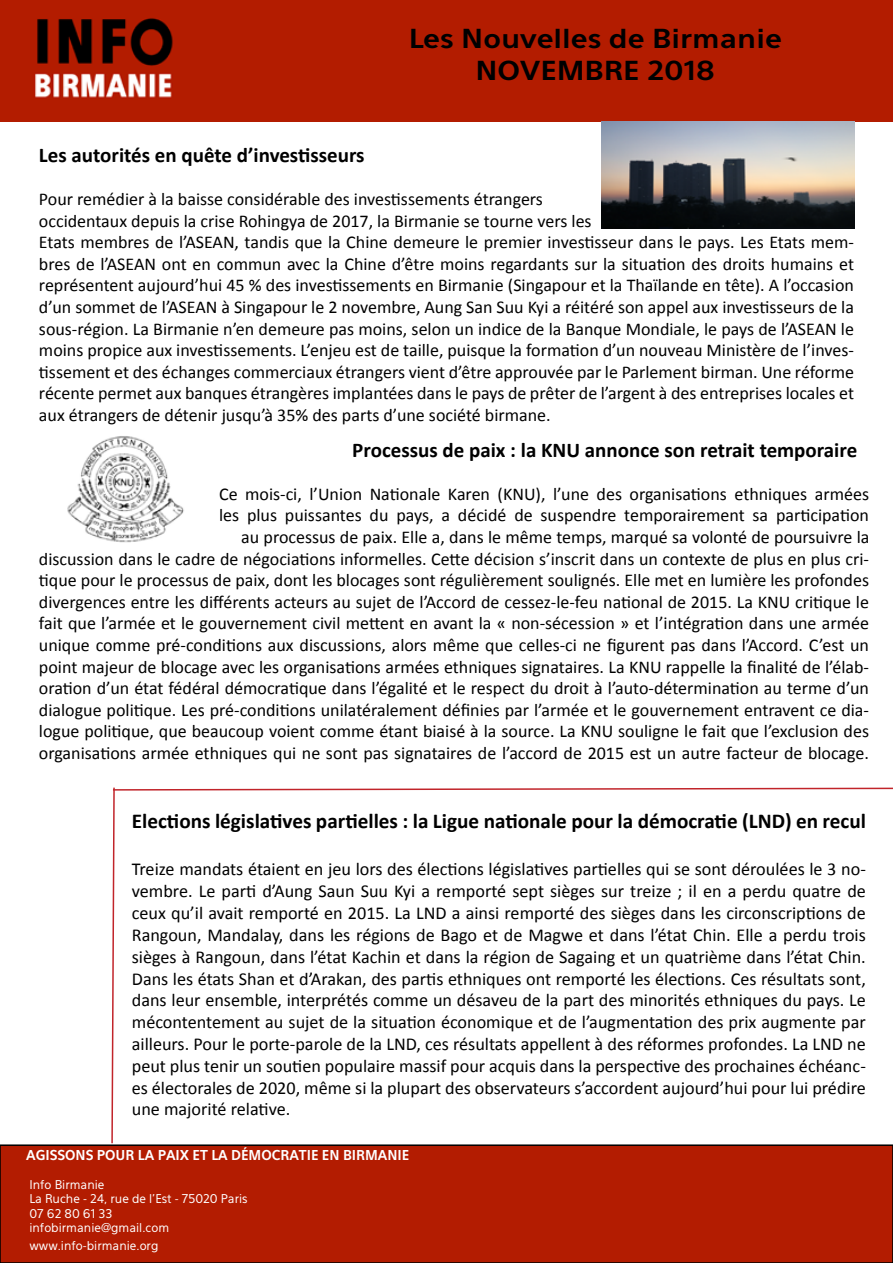
<style>
.page{position:relative;width:893px;height:1263px;background:#fff}
.page>*{position:absolute;margin:0;border:0;box-sizing:border-box;transform-origin:0 0}
.t1{font:700 25.95px/32.4px "Eau Sans";color:#000;text-align:center;scale:1.14 1}
.t2{font:700 21.15px "Calibri";color:#000}
.t3{font:700 21px "Calibri";color:#000}
.t4{font:18.15px/21.8px "Calibri";color:#000;text-align:justify}
.t5{font:18px/21.6px "Calibri";color:#000}
.t6{font:700 13.5px "Eau Sans";color:#fff}
.t7{font:12px/14.4px "Eau Sans";color:#fff}
</style>
<div class="page">
<div style="left:0;top:1145px;width:893px;height:118px;background:#b31c01"></div>
<div style="left:0;top:1144px;width:893px;height:119px;border:2px solid #000"></div>
<div style="left:0;top:0;width:893px;height:122px;background:#b31c00"></div>
<svg style="left:111px;top:787px;width:782px;height:358px"></svg>
<img style="left:601px;top:122px;width:253px;height:106px">
<img style="left:67px;top:436px;width:117px;height:107px">
<h1 class="t1" style="left:409px;top:22px;width:329px">Les Nouvelles de Birmanie<br>NOVEMBRE 2018</h1>
<p class="t3" style="left:39px;top:140px;width:327px">Les autorités en quête d’investisseurs</p>
<p class="t5" style="left:39px;top:188px;width:817px">Pour remédier à la baisse considérable des investissements étrangers<br>occidentaux depuis la crise Rohingya de 2017, la Birmanie se tourne vers les<br>Etats membres de l’ASEAN, tandis que la Chine demeure le premier investisseur dans le pays. Les Etats mem&shy;bres de l’ASEAN ont en commun avec la Chine d’être moins regardants sur la situation des droits humains et représentent aujourd’hui 45 % des investissements en Birmanie (Singapour et la Thaïlande en tête). A l’occasion d’un sommet de l’ASEAN à Singapour le 2 novembre, Aung San Suu Kyi a réitéré son appel aux investisseurs de la sous-région. La Birmanie n’en demeure pas moins, selon un indice de la Banque Mondiale, le pays de l’ASEAN le moins propice aux investissements. L’enjeu est de taille, puisque la formation d’un nouveau Ministère de l’inves&shy;tissement et des échanges commerciaux étrangers vient d’être approuvée par le Parlement birman. Une réforme récente permet aux banques étrangères implantées dans le pays de prêter de l’argent à des entreprises locales et aux étrangers de détenir jusqu’à 35% des parts d’une société birmane.</p>
<p class="t3" style="left:352px;top:435px;width:506px">Processus de paix : la KNU annonce son retrait temporaire</p>
<p class="t5" style="left:39px;top:482px;width:832px;text-align:right">Ce mois-ci, l’Union Nationale Karen (KNU), l’une des organisations ethniques armées<br>les plus puissantes du pays, a décidé de suspendre temporairement sa participation<br>au processus de paix. Elle a, dans le même temps, marqué sa volonté de poursuivre la<br>discussion dans le cadre de négociations informelles. Cette décision s’inscrit dans un contexte de plus en plus cri&shy;tique pour le processus de paix, dont les blocages sont régulièrement soulignés. Elle met en lumière les profondes divergences entre les différents acteurs au sujet de l’Accord de cessez-le-feu national de 2015. La KNU critique le fait que l’armée et le gouvernement civil mettent en avant la « non-sécession » et l’intégration dans une armée unique comme pré-conditions aux discussions, alors même que celles-ci ne figurent pas dans l’Accord. C’est un point majeur de blocage avec les organisations armées ethniques signataires. La KNU rappelle la finalité de l’élab&shy;oration d’un état fédéral démocratique dans l’égalité et le respect du droit à l’auto-détermination au terme d’un dialogue politique. Les pré-conditions unilatéralement définies par l’armée et le gouvernement entravent ce dia&shy;logue politique, que beaucoup voient comme étant biaisé à la source. La KNU souligne le fait que l’exclusion des organisations armée ethniques qui ne sont pas signataires de l’accord de 2015 est un autre facteur de blocage.</p>
<p class="t2" style="left:132px;top:806px;width:736px">Elections législatives partielles : la Ligue nationale pour la démocratie (LND) en recul</p>
<p class="t4" style="left:132px;top:858px;width:736px">Treize mandats étaient en jeu lors des élections législatives partielles qui se sont déroulées le 3 no&shy;vembre. Le parti d’Aung Saun Suu Kyi a remporté sept sièges sur treize ; il en a perdu quatre de ceux qu’il avait remporté en 2015. La LND a ainsi remporté des sièges dans les circonscriptions de Rangoun, Mandalay, dans les régions de Bago et de Magwe et dans l’état Chin. Elle a perdu trois sièges à Rangoun, dans l’état Kachin et dans la région de Sagaing et un quatrième dans l’état Chin.<br>Dans les états Shan et d’Arakan, des partis ethniques ont remporté les élections. Ces résultats sont, dans leur ensemble, interprétés comme un désaveu de la part des minorités ethniques du pays. Le mécontentement au sujet de la situation économique et de l’augmentation des prix augmente par ailleurs. Pour le porte-parole de la LND, ces résultats appellent à des réformes profondes. La LND ne peut plus tenir un soutien populaire massif pour acquis dans la perspective des prochaines échéanc&shy;es électorales de 2020, même si la plupart des observateurs s’accordent aujourd’hui pour lui prédire une majorité relative.</p>
<p class="t6" style="left:26px;top:1147px;width:385px">AGISSONS POUR LA PAIX ET LA DÉMOCRATIE EN BIRMANIE</p>
<p class="t7" style="left:29px;top:1177px;width:220px">Info Birmanie<br>La Ruche - 24, rue de l’Est - 75020 Paris<br>07 62 80 61 33 infobirmanie@gmail.com</p>
<p class="t7" style="left:29px;top:1239px;width:131px">www.info-birmanie.org</p>
</div>
